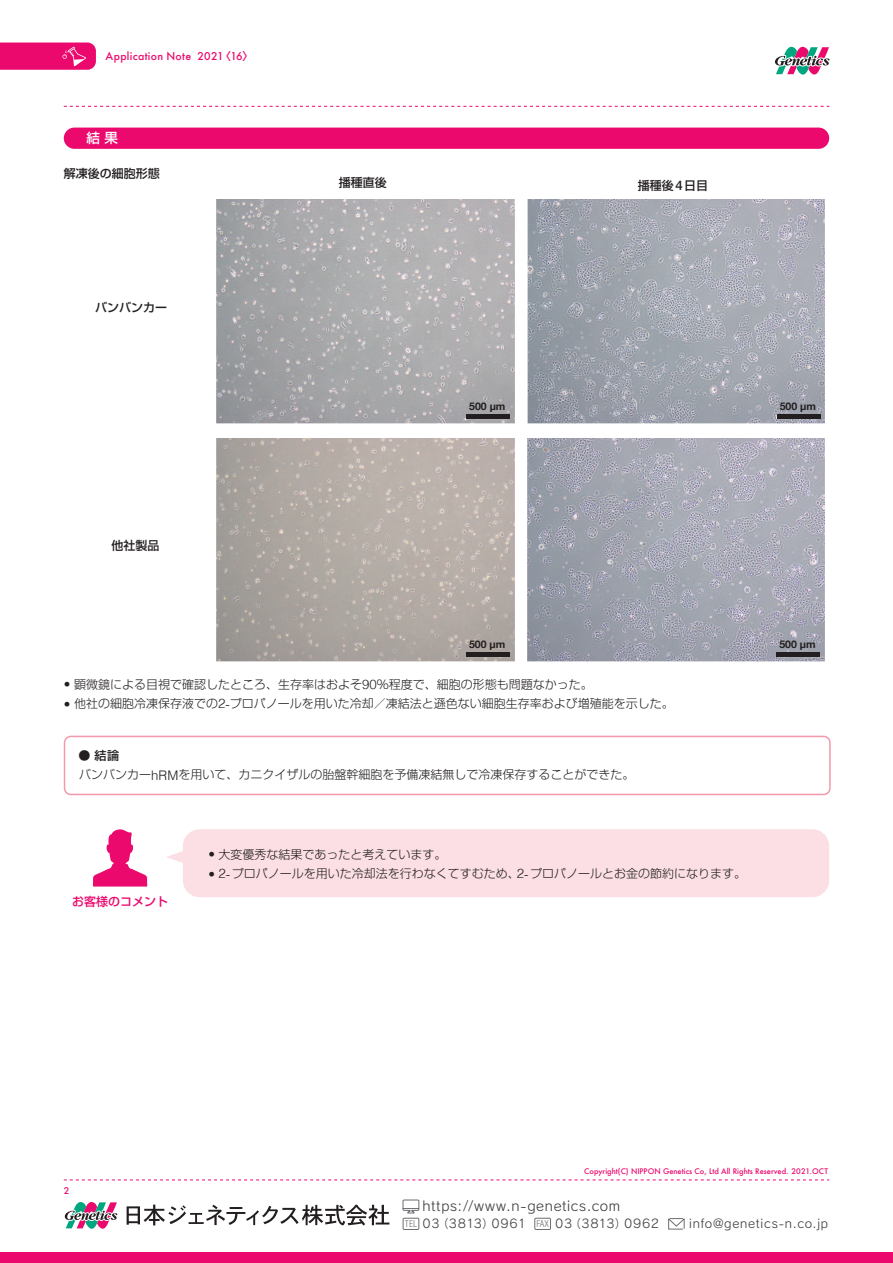
<style>
.page{position:relative;width:893px;height:1263px;background:#fff}
.page>*{position:absolute;margin:0;border:0;box-sizing:border-box;transform-origin:0 0}
.t1{font:13.5px "Rodin CID M";letter-spacing:.055em;color:#3e3e3f}
.t2{font:500 13.5px "Shin Go Pro";color:#fff}
.t3{font:300 12px/19.4px "Shin Go Pro";color:#231f20}
.t4{font:12px "Rodin CID M";letter-spacing:.06em;color:#3e3e3f}
.t5{font:500 12px "Shin Go Pro";color:#231f20}
.t6{font:500 12px "Shin Go Pro";color:#ec096d}
.t7{font:500 10.5px "Futura";letter-spacing:.025em;color:#ec096d}
.t8{font:700 10.5px "Helvetica Neue";color:#231f20}
.t9{font:300 condensed 9px "Helvetica";letter-spacing:.005em;color:#6c6d70}
.t10{font:500 9px "Futura";color:#ec096d}
.t11{font:500 7.5px "Futura";color:#ec096d}
.s1{font-family:"Shin Go Pro"}
.s2{font-family:"Helvetica Neue";font-size:13.2px}
.s3{font-family:"Helvetica";font-size:13.2px}
.s4{font-weight:500}
</style>
<div class="page">
<svg style="left:64px;top:1179px;width:765px;height:1px"></svg>
<svg style="left:64px;top:106px;width:765px;height:1px"></svg>
<svg style="left:0;top:43px;width:96px;height:27px"></svg>
<div style="left:0;top:1252px;width:893px;height:11px;background:#ec096d"></div>
<svg style="left:402px;top:1199px;width:17px;height:14px"></svg>
<svg style="left:668px;top:1218px;width:17px;height:12px"></svg>
<div style="left:403px;top:1218px;width:16px;height:12px;border:1px solid #6c6d70"></div>
<div style="left:534px;top:1218px;width:17px;height:12px;border:1px solid #6c6d70"></div>
<svg style="left:64px;top:1202px;width:54px;height:27px"></svg>
<svg style="left:127px;top:1204px;width:262px;height:21px"></svg>
<svg style="left:775px;top:46px;width:55px;height:29px"></svg>
<div style="left:183px;top:829px;width:646px;height:68px;background:#fbdfe4;border-radius:17px"></div>
<svg style="left:167px;top:851px;width:16px;height:12px"></svg>
<svg style="left:93px;top:829px;width:54px;height:57px"></svg>
<div style="left:64px;top:128px;width:765px;height:21px;background:#ec096d;border-radius:11px"></div>
<img style="left:217px;top:200px;width:297px;height:223px">
<img style="left:527px;top:200px;width:298px;height:223px">
<img style="left:217px;top:438px;width:297px;height:223px">
<img style="left:527px;top:438px;width:298px;height:223px">
<hr style="left:466px;top:415px;width:44px;height:4px;background:#231f20">
<div style="left:479px;top:409px;width:18px;height:5px;background:#a7a6a9"></div>
<hr style="left:777px;top:415px;width:43px;height:4px;background:#231f20">
<div style="left:790px;top:409px;width:18px;height:5px;background:#9ea3ad"></div>
<div style="left:466px;top:652px;width:44px;height:5px;background:#231f20"></div>
<div style="left:479px;top:647px;width:18px;height:5px;background:#aea4a0"></div>
<div style="left:776px;top:652px;width:44px;height:5px;background:#231f20"></div>
<div style="left:789px;top:646px;width:18px;height:6px;background:#9ea3ad"></div>
<div style="left:64px;top:736px;width:767px;height:59px;border:2px solid #f598aa;border-radius:6px"></div>
<p class="t7" style="left:106px;top:49px;width:149px">Application Note 2021<span class="s1">〈</span>16<span class="s1">〉</span></p>
<p class="t2" style="left:87px;top:127px;width:33px">結 果</p>
<p class="t5" style="left:64px;top:163px;width:97px">解凍後の細胞形態</p>
<p class="t5" style="left:95px;top:298px;width:73px">バンバンカー</p>
<p class="t5" style="left:112px;top:536px;width:49px">他社製品</p>
<p class="t5" style="left:339px;top:172px;width:49px">播種直後</p>
<p class="t5" style="left:638px;top:176px;width:72px">播種後<span class="s2">4</span>日目</p>
<p class="t8" style="left:469px;top:398px;width:38px">500 µm</p>
<p class="t8" style="left:780px;top:398px;width:38px">500 µm</p>
<p class="t8" style="left:469px;top:636px;width:38px">500 µm</p>
<p class="t8" style="left:779px;top:636px;width:38px">500 µm</p>
<p class="t3" style="left:64px;top:673px;width:530px"><span class="s3">•</span> 顕微鏡による目視で確認したところ、生存率はおよそ<span class="s3">90</span>％程度で、細胞の形態も問題なかった。</p>
<p class="t3" style="left:64px;top:692px;width:612px"><span class="s3">•</span> 他社の細胞冷凍保存液での<span class="s3">2-</span>プロパノールを用いた冷却／凍結法と遜色ない細胞生存率および増殖能を示した。</p>
<p class="t3" style="left:79px;top:744px;width:557px"><span class="s4">● 結論<br></span>バンバンカー<span class="s3">hRM</span>を用いて、カニクイザルの胎盤幹細胞を予備凍結無しで冷凍保存することができた。</p>
<p class="t6" style="left:72px;top:891px;width:97px">お客様のコメント</p>
<p class="t3" style="left:208px;top:843px;width:240px"><span class="s3">•</span> 大変優秀な結果であったと考えています。</p>
<p class="t3" style="left:208px;top:862px;width:539px"><span class="s3">• 2-</span>プロパノールを用いた冷却法を行わなくてすむため、<span class="s3">2-</span>プロパノールとお金の節約になります。</p>
<p class="t10" style="left:64px;top:1185px;width:7px">2</p>
<p class="t11" style="left:584px;top:1166px;width:245px">Copyright(C) NIPPON Genetics Co, Ltd All Rights Reserved. 2021.OCT</p>
<p class="t1" style="left:423px;top:1197px;width:199px">https://www.n-genetics.com</p>
<p class="t4" style="left:423px;top:1216px;width:105px">03（3813）0961</p>
<p class="t4" style="left:555px;top:1216px;width:106px">03（3813）0962</p>
<p class="t4" style="left:689px;top:1216px;width:140px">info@genetics-n.co.jp</p>
<p class="t9" style="left:405px;top:1219px;width:14px">TEL</p>
<p class="t9" style="left:536px;top:1219px;width:14px">FAX</p>
</div>
